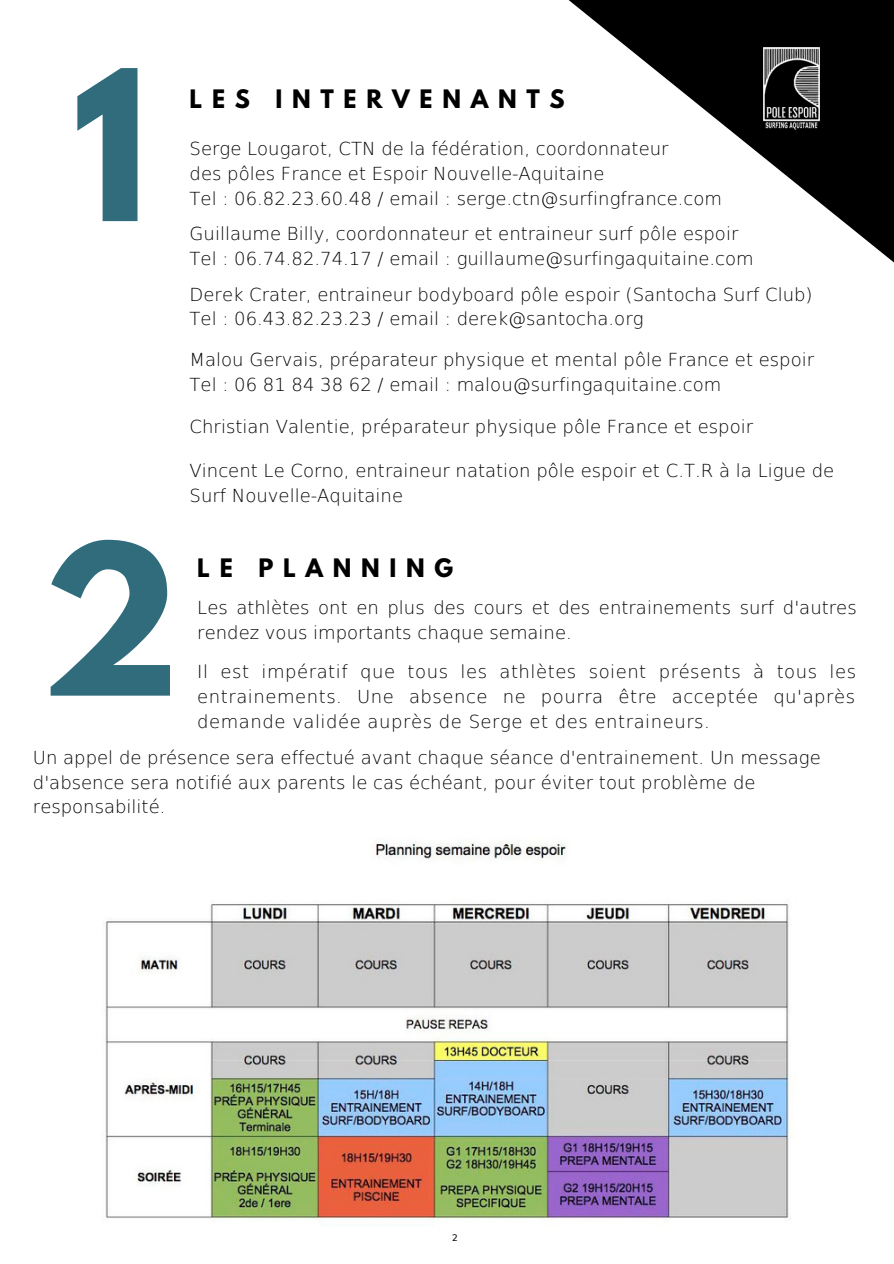
<style>
.page{position:relative;width:894px;height:1264px;background:#fff}
.page>*{position:absolute;margin:0;border:0;box-sizing:border-box;transform-origin:0 0}
.t1{font:700 185.4px "League Spartan";color:#306c7c}
.t2{font:700 22.5px "League Spartan";letter-spacing:.43em;color:#000}
.t3{font:200 18px/24.8px "DejaVu Sans";color:#000}
.t4{font:9px "DejaVu Sans";color:#000}
</style>
<div class="page">
<svg style="left:568px;top:0;width:325px;height:262px"></svg>
<img style="left:763px;top:47px;width:56px;height:84px">
<img style="left:105px;top:841px;width:684px;height:381px">
<p class="t1" style="left:72px;top:54px;width:78px">1</p>
<p class="t2" style="left:189px;top:88px;width:376px">LES INTERVENANTS</p>
<p class="t3" style="left:189px;top:137px;width:480px">Serge Lougarot, CTN de la fédération, coordonnateur</p>
<p class="t3" style="left:189px;top:161px;width:416px">des pôles France et Espoir Nouvelle-Aquitaine</p>
<p class="t3" style="left:189px;top:186px;width:533px">Tel : 06.82.23.60.48 / email : serge.ctn@surfingfrance.com</p>
<p class="t3" style="left:189px;top:221px;width:550px">Guillaume Billy, coordonnateur et entraineur surf pôle espoir</p>
<p class="t3" style="left:189px;top:246px;width:565px">Tel : 06.74.82.74.17 / email : guillaume@surfingaquitaine.com</p>
<p class="t3" style="left:189px;top:282px;width:624px">Derek Crater, entraineur bodyboard pôle espoir (Santocha Surf Club)</p>
<p class="t3" style="left:189px;top:307px;width:455px">Tel : 06.43.82.23.23 / email : derek@santocha.org</p>
<p class="t3" style="left:189px;top:348px;width:626px">Malou Gervais, préparateur physique et mental pôle France et espoir</p>
<p class="t3" style="left:189px;top:372px;width:533px">Tel : 06 81 84 38 62 / email : malou@surfingaquitaine.com</p>
<p class="t3" style="left:189px;top:414px;width:565px">Christian Valentie, préparateur physique pôle France et espoir</p>
<p class="t3" style="left:189px;top:458px;width:646px">Vincent Le Corno, entraineur natation pôle espoir et C.T.R à la Ligue de<br>Surf Nouvelle-Aquitaine</p>
<p class="t1" style="left:40px;top:528px;width:141px">2</p>
<p class="t2" style="left:197px;top:556px;width:257px">LE PLANNING</p>
<p class="t3" style="left:197px;top:595px;width:660px">Les athlètes ont en plus des cours et des entrainements surf d'autres rendez vous importants chaque semaine.</p>
<p class="t3" style="left:197px;top:659px;width:660px;text-align:justify">Il est impératif que tous les athlètes soient présents à tous les entrainements. Une absence ne pourra être acceptée qu'après demande validée auprès de Serge et des entraineurs.</p>
<p class="t3" style="left:33px;top:745px;width:789px">Un appel de présence sera effectué avant chaque séance d'entrainement. Un message d'absence sera notifié aux parents le cas échéant, pour éviter tout problème de responsabilité.</p>
<p class="t4" style="left:452px;top:1232px;width:7px">2</p>
</div>
